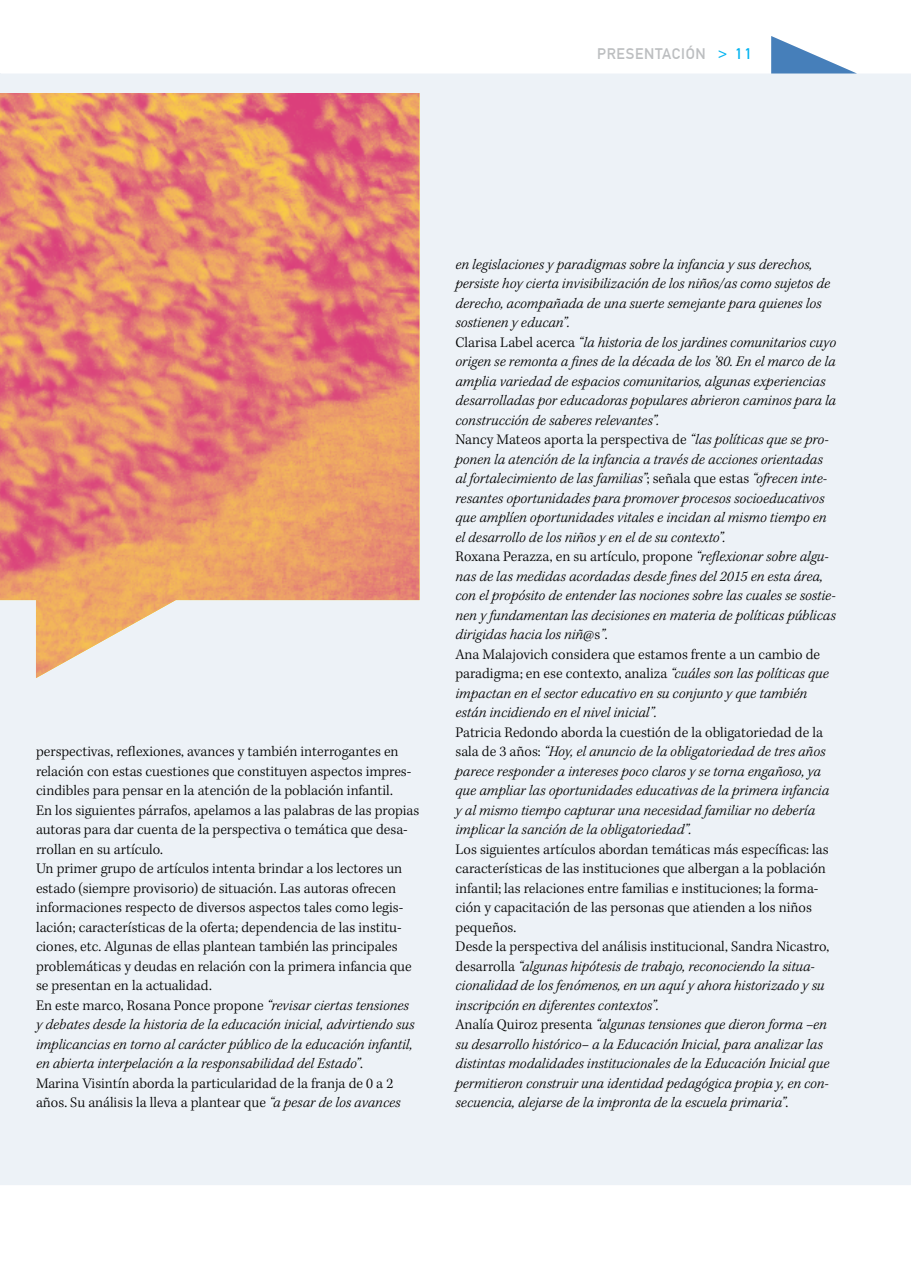
<style>
.page{position:relative;width:911px;height:1263px;background:#fff}
.page>*{position:absolute;margin:0;border:0;box-sizing:border-box;transform-origin:0 0}
.t1{font:italic 300 15px/19.5px "Kepler Std";color:#000}
.t2{font:300 15px/19.5px "Kepler Std";color:#000}
.t3{font:15px "DIN1451 Mittelschrift";letter-spacing:.05em;color:#bcbec0}
.s1{color:#00b3f0}
.s2{font-style:italic}
.s3{font-style:normal}
</style>
<div class="page">
<div style="left:0;top:73px;width:911px;height:1112px;background:#edf2f7"></div>
<hr style="left:0;top:74px;width:1px;height:1111px;background:#edf2f7">
<svg style="left:771px;top:36px;width:86px;height:38px"></svg>
<img style="left:0;top:93px;width:419px;height:585px">
<p class="t3" style="left:597px;top:45px;width:156px">PRESENTACIÓN <span class="s1">&gt; 11</span></p>
<p class="t2" style="left:36px;top:742px;width:385px">perspectivas, reflexiones, avances y también interrogantes en relación con estas cuestiones que constituyen aspectos impres&shy;cindibles para pensar en la atención de la población infantil.<br>En los siguientes párrafos, apelamos a las palabras de las propias autoras para dar cuenta de la perspectiva o temática que desa&shy;rrollan en su artículo.<br>Un primer grupo de artículos intenta brindar a los lectores un estado (siempre provisorio) de situación. Las autoras ofrecen informaciones respecto de diversos aspectos tales como legis&shy;lación; características de la oferta; dependencia de las institu&shy;ciones, etc. Algunas de ellas plantean también las principales problemáticas y deudas en relación con la primera infancia que se presentan en la actualidad.<br>En este marco, Rosana Ponce propone <span class="s2">“revisar ciertas tensiones<br>y debates desde la historia de la educación inicial, advirtiendo sus implicancias en torno al carácter público de la educación infantil, en abierta interpelación a la responsabilidad del Estado”</span>.<br>Marina Visintín aborda la particularidad de la franja de 0 a 2 años. Su análisis la lleva a plantear que <span class="s2">“a pesar de los avances</span></p>
<p class="t1" style="left:455px;top:255px;width:382px">en legislaciones y paradigmas sobre la infancia y sus derechos, persiste hoy cierta invisibilización de los niños/as como sujetos de derecho, acompañada de una suerte semejante para quienes los sostienen y educan”.<br><span class="s3">Clarisa Label acerca</span> “la historia de los jardines comunitarios cuyo origen se remonta a fines de la década de los ’80. En el marco de la amplia variedad de espacios comunitarios, algunas experiencias desarrolladas por educadoras populares abrieron caminos para la construcción de saberes relevantes”.<br><span class="s3">Nancy Mateos aporta la perspectiva de</span> “las políticas que se pro&shy;ponen la atención de la infancia a través de acciones orientadas al fortalecimiento de las familias”<span class="s3">; señala que estas</span> “ofrecen inte&shy;resantes oportunidades para promover procesos socioeducativos que amplíen oportunidades vitales e incidan al mismo tiempo en el desarrollo de los niños y en el de su contexto”.<br><span class="s3">Roxana Perazza, en su artículo, propone</span> “reflexionar sobre algu&shy;nas de las medidas acordadas desde fines del 2015 en esta área, con el propósito de entender las nociones sobre las cuales se sostie&shy;nen y fundamentan las decisiones en materia de políticas públicas dirigidas hacia los niñ<span class="s3">@s</span>”<span class="s3">.<br>Ana Malajovich considera que estamos frente a un cambio de paradigma; en ese contexto, analiza</span> “cuáles son las políticas que impactan en el sector educativo en su conjunto y que también están incidiendo en el nivel inicial”.</p>
<p class="t1" style="left:455px;top:723px;width:375px"><span class="s3">Patricia Redondo aborda la cuestión de la obligatoriedad de la sala de 3 años:</span> “Hoy, el anuncio de la obligatoriedad de tres años parece responder a intereses poco claros y se torna engañoso, ya que ampliar las oportunidades educativas de la primera infancia y al mismo tiempo capturar una necesidad familiar no debería implicar la sanción de la obligatoriedad”.</p>
<p class="t1" style="left:455px;top:840px;width:375px"><span class="s3">Los siguientes artículos abordan temáticas más específicas: las características de las instituciones que albergan a la población infantil; las relaciones entre familias e instituciones; la forma&shy;ción y capacitación de las personas que atienden a los niños pequeños.<br>Desde la perspectiva del análisis institucional, Sandra Nicastro, desarrolla</span> “algunas hipótesis de trabajo, reconociendo la situa&shy;cionalidad de los fenómenos, en un aquí y ahora historizado y su inscripción en diferentes contextos”.<br><span class="s3">Analía Quiroz presenta</span> “algunas tensiones que dieron forma –en su desarrollo histórico– a la Educación Inicial, para analizar las distintas modalidades institucionales de la Educación Inicial que permitieron construir una identidad pedagógica propia y, en con&shy;secuencia, alejarse de la impronta de la escuela primaria”<span class="s3">.</span></p>
</div>
